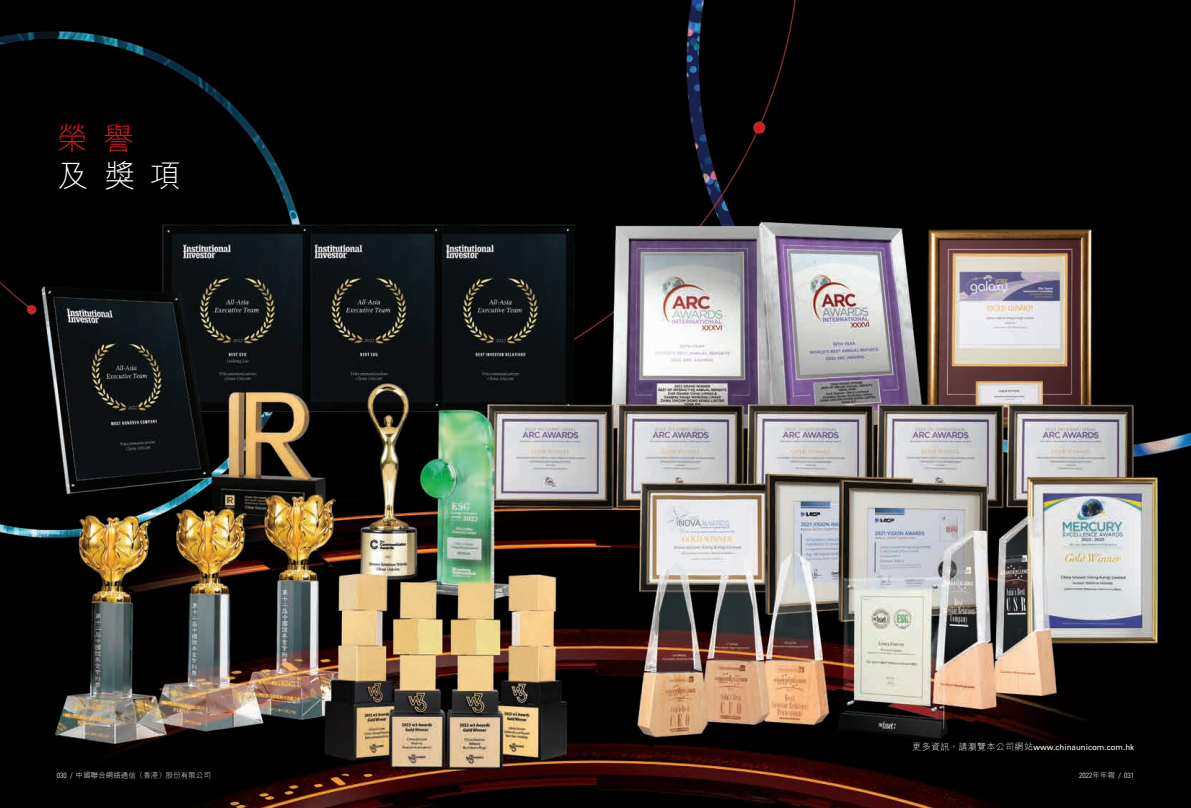
<style>
.page{position:relative;width:1191px;height:808px;background:#fff}
.page>*{position:absolute;margin:0;border:0;box-sizing:border-box;transform-origin:0 0}
.t1{font:300 31px "M Hei HK";color:#fff}
.t2{font:300 31px "M Hei HK";color:#d7171f}
.t3{font:8px "Univers LT Std";color:#fff}
.t4{font:300 7.5px "M Hei HK";color:#fff}
.t5{font:300 condensed 7.5px "Univers LT Std";color:#fff}
.s1{font-family:"M Hei HK";font-weight:300;font-size:9px}
.s2{font-family:"Univers LT Std";font-stretch:condensed}
.s3{font-family:"M Hei HK";font-stretch:normal}
</style>
<div class="page">
<img style="left:0;top:0;width:1191px;height:808px">
<h1 class="t2" style="left:57px;top:117px;width:79px">榮譽</h1>
<h1 class="t1" style="left:57px;top:154px;width:125px">及獎項</h1>
<p class="t3" style="left:912px;top:742px;width:223px"><span class="s1">更多資訊，請瀏覽本公司網站</span>www.chinaunicom.com.hk</p>
<p class="t4" style="left:57px;top:770px;width:156px"><span class="s2">030 /</span> 中國聯合網絡通信（香港）股份有限公司</p>
<p class="t5" style="left:1079px;top:771px;width:56px">2022<span class="s3">年年報</span> / 031</p>
</div>
